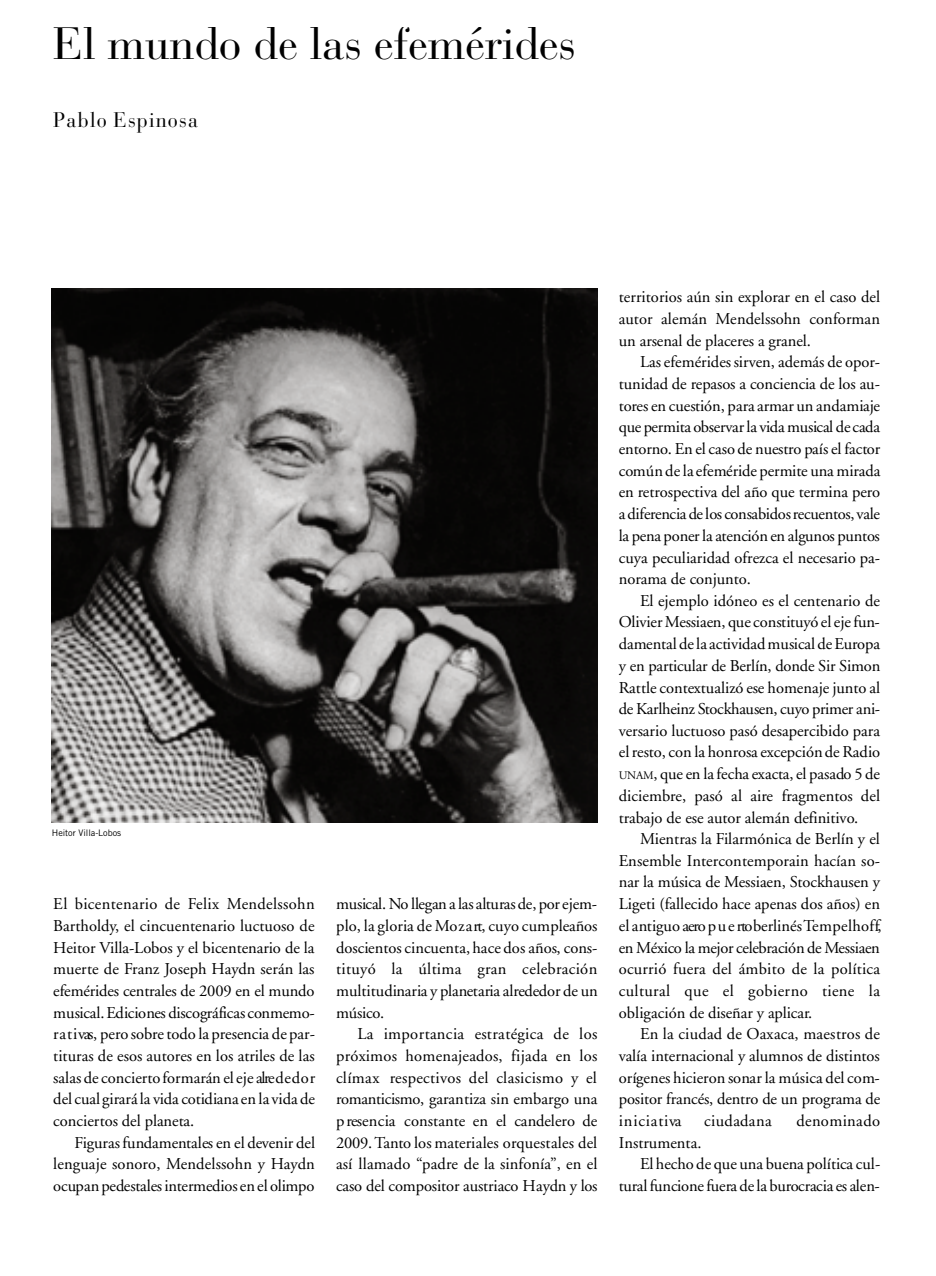
<style>
.page{position:relative;width:936px;height:1276px;background:#fff}
.page>*{position:absolute;margin:0;border:0;box-sizing:border-box;transform-origin:0 0}
.t1{font:45px "Bauer Bodoni";letter-spacing:-.005em;color:#000}
.t2{font:21px "Bauer Bodoni";letter-spacing:.06em;color:#000;scale:.95 1}
.t3{font:16.5px/21.6px "Adobe Garamond";color:#000;text-align:justify}
.t4{font:16.5px "Adobe Garamond";letter-spacing:.02em;color:#000}
.t5{font:9px "Trade Gothic";letter-spacing:-.005em;color:#000}
.s1{font-size:11.55px}
</style>
<div class="page">
<img style="left:52px;top:288px;width:546px;height:535px">
<h1 class="t1" style="left:53px;top:26px;width:524px">El mundo de las efemérides</h1>
<p class="t2" style="left:53px;top:111px;width:154px">Pablo Espinosa</p>
<p class="t5" style="left:52px;top:829px;width:71px">Heitor Villa-Lobos</p>
<p class="t3" style="left:53px;top:894px;width:263px">El bicentenario de Felix Me n d e lsso h n Bartholdy, el cincuentenario luctuoso de Heitor Villa-Lobos y el bicentenario de la muerte de Franz Joseph Haydn serán las efemérides centrales de 2009 en el mundo musical. Ediciones discográficas conmemo&shy;r a t ivas, pero sobre todo la presencia de par&shy;tituras de esos autores en los atriles de las salas de concierto formarán el eje alre d e d o r del cual girará la vida cotidiana en la vida de conciertos del planeta.</p>
<p class="t3" style="left:53px;top:1133px;width:263px;text-indent:21px">Figuras fundamentales en el devenir del lenguaje sonoro, Mendelssohn y Haydn ocupan pedestales intermediosenel olimpo</p>
<p class="t3" style="left:336px;top:894px;width:263px">musical.No llegan a las alturasde, por e je m&shy;plo, la gloria de Mo z a rt, cuyo cump le a ñ o s doscientos cincuenta, hace dos años, cons&shy;tituyó la última gran celebración multitudinaria y planetaria alrededor de un m ú sic o.</p>
<p class="t3" style="left:336px;top:1024px;width:263px;text-indent:21px">La importancia estratégica de los próximos homenajeados, fijada en los clímax respectivos del clasicismo y el ro m a n tic ism o , garantiza sin embargo una p resencia constante en el candelero de 2009. Tanto los materiales orquestales del así llamado “p a d re de la sinfonía”, en el caso del compositor austriaco Haydn y los</p>
<p class="t3" style="left:618px;top:287px;width:263px">territorios aún sin explorar en el caso del autor alemán Mendelssohn conforman un arsenal de placeres a granel.</p>
<p class="t3" style="left:618px;top:353px;width:263px;text-indent:21px">Las efeméridessirven, además de opor&shy;tunidad de repasos a conciencia de los au&shy;to res en cuestión, para armar un andamiaje que permita observarla vidamusical de cada e n to rn o. En el caso de nuestro paísel factor común de la efeméride permite una mirada en retrospectiva del año que termina pero adiferencia delos consabidosrecuentos, va le la pena poner la atención en algunos puntos cuya peculiaridad ofrezca el necesario pa&shy;norama de conjunto.</p>
<p class="t3" style="left:618px;top:591px;width:263px;text-indent:21px">El ejemplo idóneo es el centenario de OlivierMessiaen, que constituyó el ejefun&shy;damental de la actividad musical de Eu ro p a y en particular de Berlín, donde Sir Simon Rattle contextualizó ese homenaje junto al de Karlheinz Stockhausen, cuyo primer ani&shy;versario luctuoso pasó desapercibido para el resto, con la honrosa excepción de Radio <span class="s1">U N A M</span>, que en la fecha exacta, el pasado 5 de d ic ie m b re, pasó al aire fragmentos del trabajo de ese autor alemán definitivo.</p>
<p class="t3" style="left:618px;top:829px;width:264px;text-indent:21px">Mientras la Filarmónica de Berlín y el Ensemble Intercontemporain hacían so&shy;nar la música de Messiaen, Stockhausen y Ligeti (fallecido hace apenas dos años) en el antiguo aero p u e rto berlinésTe m p e lh o ff, en México la mejor celebración de Me ssia e n ocurrió fuera del ámbito de la política c u ltural que el gobierno tiene la obligación de diseñar y aplicar.</p>
<p class="t3" style="left:618px;top:1024px;width:263px;text-indent:21px">En la ciudad de Oaxaca, maestros de valía internacional y alumnos de distintos orígenes hicieron sonar la música del com&shy;positor francés, dentro de un programa de in ic ia t iva</p>
<p class="t4" style="left:704px;top:1114px;width:69px">ciudadana</p>
<p class="t4" style="left:796px;top:1114px;width:85px">denominado</p>
<p class="t3" style="left:618px;top:1133px;width:84px">Instrumenta.</p>
<p class="t3" style="left:640px;top:1154px;width:242px">El hecho de que una buena política cul-</p>
<p class="t3" style="left:618px;top:1176px;width:262px">tural funcione fuera dela burocracia es alen-</p>
</div>
